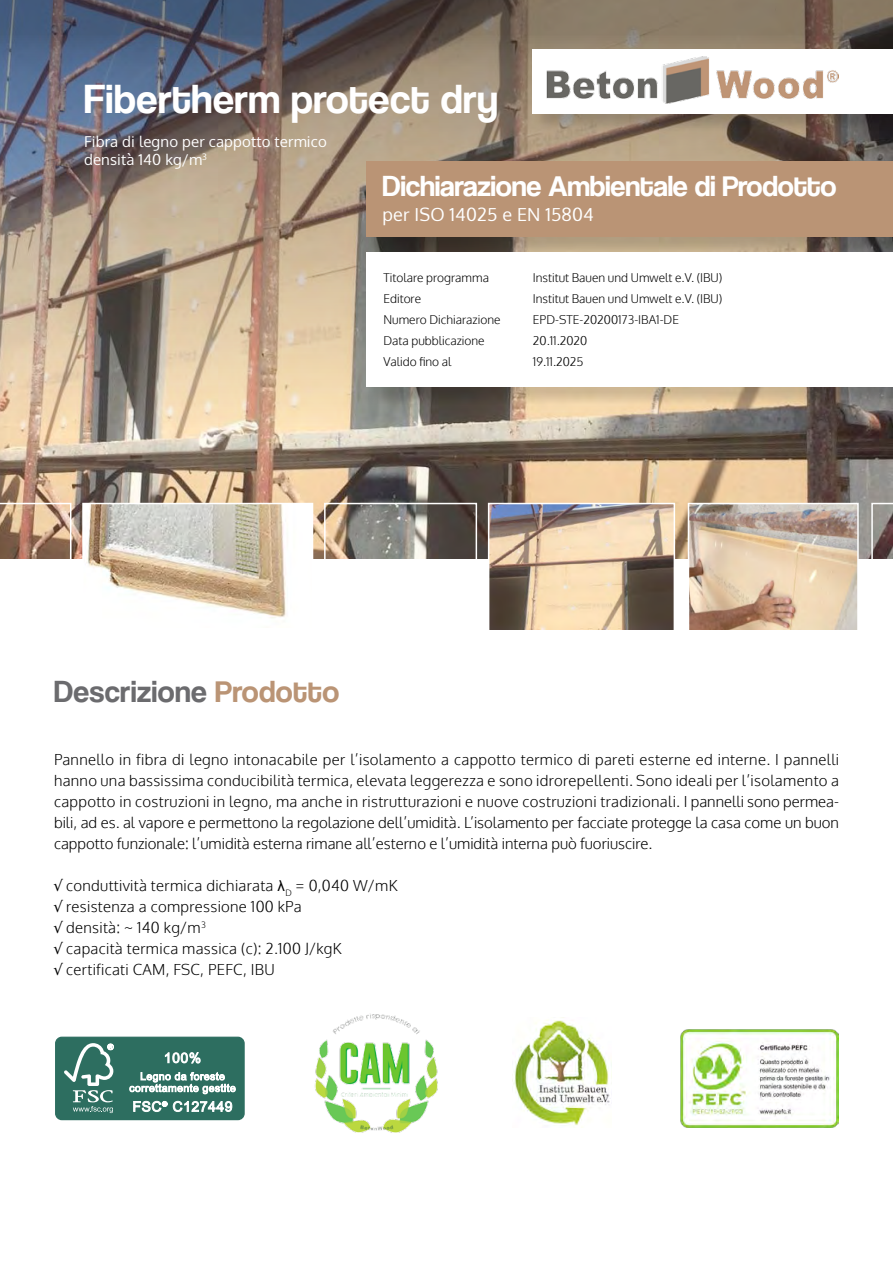
<style>
.page{position:relative;width:893px;height:1263px;background:#fff}
.page>*{position:absolute;margin:0;border:0;box-sizing:border-box;transform-origin:0 0}
.t1{font:42px "Coolvetica Rg";letter-spacing:.01em;color:#fff}
.t2{font:31.5px "Coolvetica Rg";letter-spacing:.01em;color:#6b6b6e}
.t3{font:30px "Coolvetica Rg";letter-spacing:-.01em;color:#fff}
.t4{font:18px "Oxygen";letter-spacing:.01em;color:#fff}
.t5{font:300 15px/21px "Oxygen";letter-spacing:.02em;color:#000;text-align:justify}
.t6{font:15px/18px "Oxygen";letter-spacing:.01em;color:#fff}
.t7{font:300 12px/21px "Oxygen";color:#000}
.s1{color:#ba9475}
.s2{font-family:"Arial";font-weight:400}
</style>
<div class="page">
<img style="left:0;top:446px;width:893px;height:112px">
<img style="left:0;top:0;width:893px;height:446px">
<div style="left:368px;top:163px;width:525px;height:93px;background:#000;opacity:.15"></div>
<div style="left:366px;top:162px;width:527px;height:75px;background:#ba9475"></div>
<svg style="left:487px;top:502px;width:189px;height:128px;background:#b5a28c"></svg>
<svg style="left:687px;top:502px;width:172px;height:128px;background:#d1baa3"></svg>
<svg style="left:323px;top:502px;width:155px;height:57px;background:#857e75"></svg>
<svg style="left:82px;top:502px;width:232px;height:116px"></svg>
<svg style="left:871px;top:502px;width:22px;height:57px"></svg>
<svg style="left:0;top:502px;width:72px;height:57px;background:#b39077"></svg>
<div style="left:535px;top:51px;width:358px;height:81px;background:#000;opacity:.15"></div>
<div style="left:533px;top:49px;width:360px;height:64px;background:#fff"></div>
<img style="left:546px;top:57px;width:293px;height:46px">
<div style="left:368px;top:254px;width:525px;height:152px;background:#000;opacity:.15"></div>
<div style="left:366px;top:252px;width:527px;height:135px;background:#fff"></div>
<div style="left:56px;top:1037px;width:188px;height:82px;background:#2d6e60;border-radius:6px"></div>
<div style="left:55px;top:1037px;width:190px;height:83px;border:1px solid #2d6e60;border-radius:6px"></div>
<svg style="left:64px;top:1043px;width:50px;height:70px"></svg>
<svg style="left:165px;top:1052px;width:36px;height:12px"></svg>
<svg style="left:129px;top:1072px;width:107px;height:22px"></svg>
<svg style="left:133px;top:1101px;width:99px;height:11px"></svg>
<img style="left:315px;top:1014px;width:123px;height:119px">
<img style="left:681px;top:1030px;width:158px;height:97px">
<img style="left:512px;top:1017px;width:98px;height:111px">
<h1 class="t1" style="left:84px;top:75px;width:416px">Fibertherm protect dry</h1>
<p class="t6" style="left:84px;top:133px;width:244px">Fibra di legno per cappotto termico densità 140 kg/m<sup>3</sup></p>
<h3 class="t3" style="left:382px;top:169px;width:455px">Dichiarazione Ambientale di Prodotto</h3>
<p class="t4" style="left:382px;top:202px;width:213px">per ISO 14025 e EN 15804</p>
<p class="t7" style="left:383px;top:267px;width:119px">Titolare programma<br>Editore<br>Numero Dichiarazione<br>Data pubblicazione<br>Valido fino al</p>
<p class="t7" style="left:533px;top:267px;width:191px">Institut Bauen und Umwelt e.V. (IBU)<br>Institut Bauen und Umwelt e.V. (IBU)<br>EPD-STE-20200173-IBA1-DE<br>20.11.2020<br>19.11.2025</p>
<h2 class="t2" style="left:54px;top:673px;width:287px">Descrizione <span class="s1">Prodotto</span></h2>
<p class="t5" style="left:54px;top:750px;width:787px">Pannello in fibra di legno intonacabile per l’isolamento a cappotto termico di pareti esterne ed interne. I pannelli hanno una bassissima conducibilità termica, elevata leggerezza e sono idrorepellenti. Sono ideali per l’isolamento a cappotto in costruzioni in legno, ma anche in ristrutturazioni e nuove costruzioni tradizionali. I pannelli sono permea&shy;bili, ad es. al vapore e permettono la regolazione dell’umidità. L’isolamento per facciate protegge la casa come un buon cappotto funzionale: l’umidità esterna rimane all’esterno e l’umidità interna può fuoriuscire.</p>
<p class="t5" style="left:54px;top:876px;width:345px;text-align:left">√ conduttività termica dichiarata <span class="s2">λ</span><sub>D</sub> = 0,040 W/mK √ resistenza a compressione 100 kPa<br>√ densità: ~ 140 kg/m<sup>3<br></sup>√ capacità termica massica (c): 2.100 J/kgK<br>√ certificati CAM, FSC, PEFC, IBU</p>
</div>
